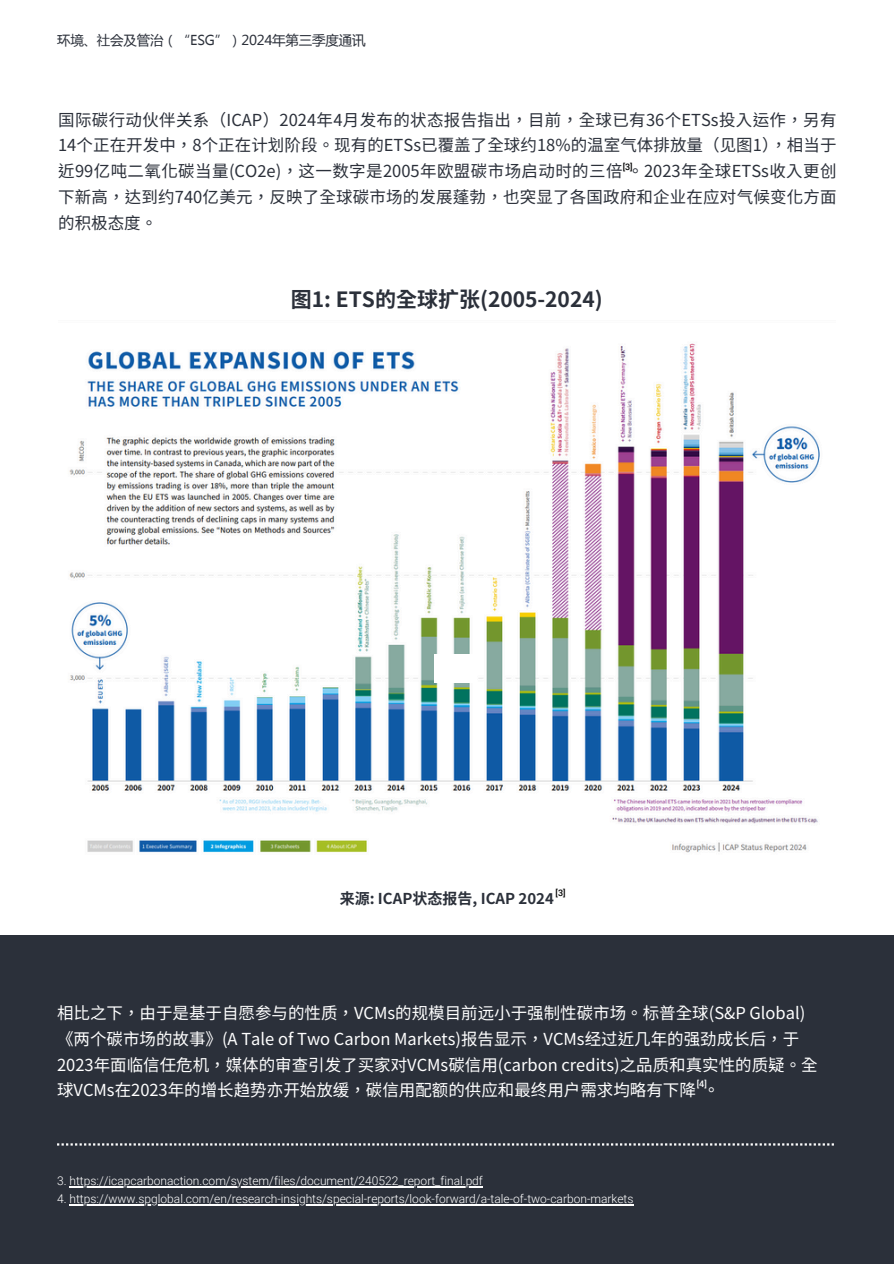
<style>
.page{position:relative;width:894px;height:1264px;background:#fff}
.page>*{position:absolute;margin:0;border:0;box-sizing:border-box;transform-origin:0 0}
.t1{font:700 21px "Noto Sans TC";color:#2b303a}
.t2{font:16.5px/25.8px "Noto Sans TC";letter-spacing:.01em;color:#2b303a}
.t3{font:16.5px/25.8px "Noto Sans TC";color:#fff}
.t4{font:700 15px "Noto Sans TC";color:#2b303a}
.t5{font:13.5px "Microsoft Ya Hei";letter-spacing:-.015em;color:#2b303a}
.t6{font:300 12px "Roboto";color:#fff}
.t7{font:500 9px "Roboto";color:#000}
.t8{font:500 9px "Roboto";color:#fff}
.s1{font-family:"Noto Sans CJ Ksc"}
</style>
<div class="page">
<img style="left:69px;top:343px;width:751px;height:510px">
<div style="left:424px;top:835px;width:42px;height:29px;background:#fff"></div>
<div style="left:434px;top:654px;width:42px;height:29px;background:#fff"></div>
<div style="left:0;top:935px;width:893px;height:328px;background:#2b303a"></div>
<svg style="left:57px;top:1143px;width:776px;height:2px"></svg>
<hr style="left:69px;top:1186px;width:414px;height:1px;background:#fff">
<hr style="left:69px;top:1204px;width:565px;height:1px;background:#fff">
<p class="t5" style="left:57px;top:31px;width:310px">环境、社会及管治（“ESG”）2024年第三季度通讯</p>
<p class="t2" style="left:58px;top:105px;width:779px">国际碳行动伙伴<span class="s1">关</span>系（ICAP）2024年4月发布的<span class="s1">状态报</span>告指出，目前，全球已有36个ETSs投入运作，另有14个正在<span class="s1">开</span>发中，8个正在<span class="s1">计</span>划<span class="s1">阶</span>段。<span class="s1">现</span>有的ETSs已覆盖了全球<span class="s1">约</span>18%的温室气体排放量（见<span class="s1">图</span>1），相<span class="s1">当</span>于近99亿吨二氧化碳<span class="s1">当</span>量(CO2e)，<span class="s1">这</span>一<span class="s1">数</span>字是2005年<span class="s1">欧</span>盟碳市<span class="s1">场</span>启动<span class="s1">时</span>的三倍。2023年全球ETSs收入更<span class="s1">创</span>下新高，达到<span class="s1">约</span>740亿美元，反映了全球碳市<span class="s1">场</span>的发展蓬勃，也突<span class="s1">显</span>了各国政府和企业在<span class="s1">应对</span>气候变化方面的<span class="s1">积</span>极<span class="s1">态</span>度。</p>
<p class="t7" style="left:622px;top:162px;width:12px">[3]</p>
<p class="t1" style="left:291px;top:282px;width:313px"><span class="s1">图</span>1: ETS的全球<span class="s1">扩张</span>(2005-2024)</p>
<h1 class="t7" style="left:555px;top:887px;width:12px">[3]</h1>
<p class="t4" style="left:339px;top:886px;width:215px"><span class="s1">来</span>源: ICAP<span class="s1">状态报</span>告, ICAP 2024</p>
<p class="t3" style="left:57px;top:998px;width:762px">相比之下，由于是基于自愿参与的性<span class="s1">质</span>，VCMs的<span class="s1">规</span>模目前<span class="s1">远</span>小于强制性碳市<span class="s1">场</span>。<span class="s1">标</span>普全球(S&amp;P Global)《两个碳市<span class="s1">场</span>的故事》(A Tale of Two Carbon Markets)<span class="s1">报</span>告<span class="s1">显</span>示，VCMs经<span class="s1">过</span>近几年的强<span class="s1">劲</span>成长后，于2023年面<span class="s1">临</span>信任危机，媒体的<span class="s1">审</span>查引发了<span class="s1">买</span>家<span class="s1">对</span>VCMs碳信用(carbon credits)之品<span class="s1">质</span>和真实性的<span class="s1">质</span>疑。全球VCMs在2023年的增长<span class="s1">趋势</span>亦<span class="s1">开</span>始放<span class="s1">缓</span>，碳信用配<span class="s1">额</span>的供<span class="s1">应</span>和最<span class="s1">终</span>用户需求均略有下降。</p>
<p class="t8" style="left:696px;top:1078px;width:12px">[4]</p>
<p class="t6" style="left:57px;top:1174px;width:427px">3. https://icapcarbonaction.com/system/files/document/240522_report_final.pdf</p>
<p class="t6" style="left:57px;top:1192px;width:578px">4. https://www.spglobal.com/en/research-insights/special-reports/look-forward/a-tale-of-two-carbon-markets</p>
</div>
